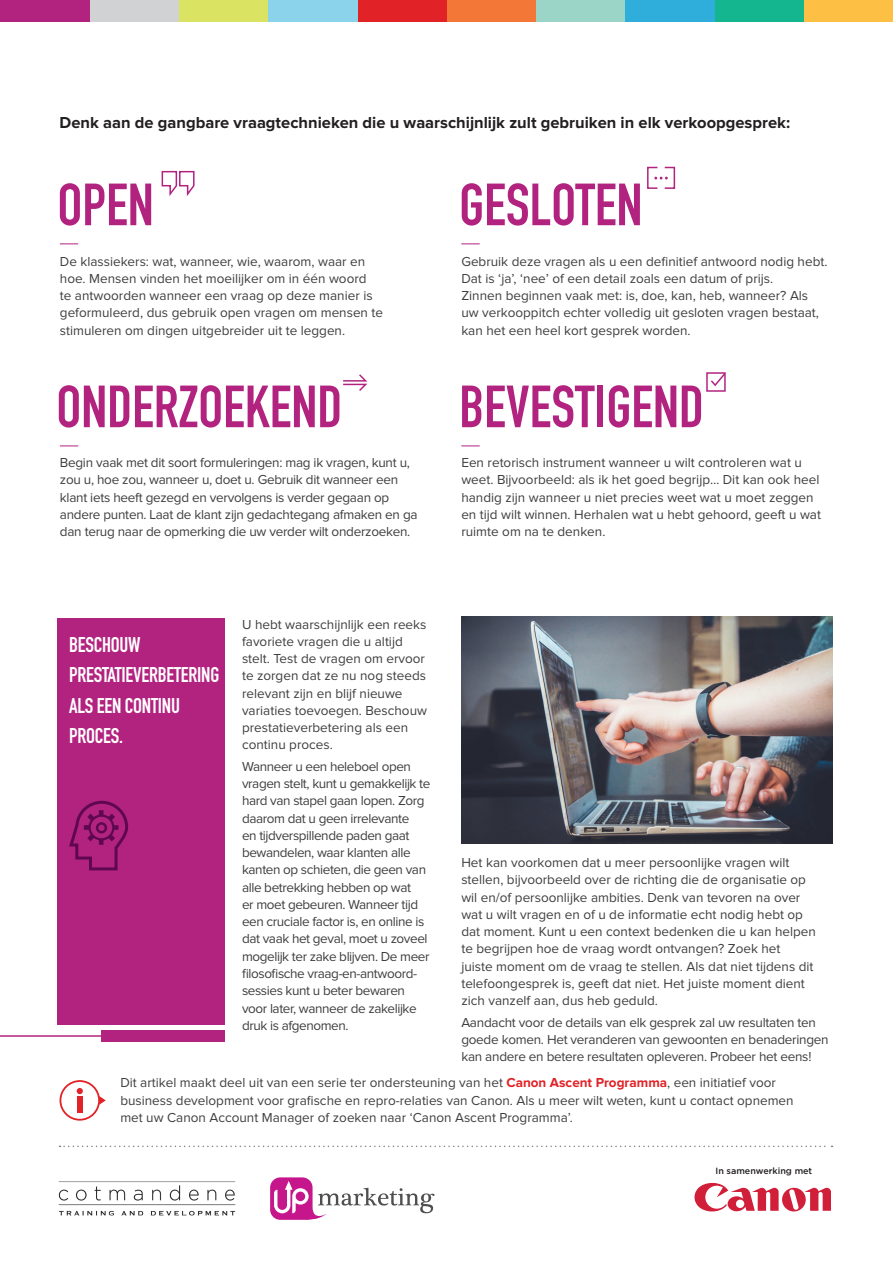
<style>
.page{position:relative;width:893px;height:1263px;background:#fff}
.page>*{position:absolute;margin:0;border:0;box-sizing:border-box;transform-origin:0 0}
.t1{font:700 58.5px "DIN Condensed";color:#b22380}
.t2{font:700 21px/30.3px "DIN Condensed";letter-spacing:-.01em;color:#fff}
.t3{font:700 16.5px "Proxima Nova";color:#231f20}
.t4{font:13.5px/17.2px "Proxima Nova";color:#3e3e3f}
.t5{font:13.5px/17.2px "Proxima Nova";letter-spacing:-.03em;color:#3e3e3f}
.t6{font:13.5px/17.2px "Proxima Nova";letter-spacing:-.02em;color:#3e3e3f}
.t7{font:500 9px "Gotham";color:#231f20}
.s1{font-weight:700;color:#e12227}
</style>
<div class="page">
<div style="left:804px;top:0;width:89px;height:21px;background:#febf45"></div>
<div style="left:714px;top:0;width:90px;height:21px;background:#13b68f"></div>
<div style="left:625px;top:0;width:89px;height:21px;background:#30aedb"></div>
<div style="left:536px;top:0;width:89px;height:21px;background:#9bd5c8"></div>
<div style="left:446px;top:0;width:90px;height:21px;background:#f37736"></div>
<div style="left:357px;top:0;width:89px;height:21px;background:#e12227"></div>
<div style="left:268px;top:0;width:89px;height:21px;background:#8bd3eb"></div>
<div style="left:179px;top:0;width:89px;height:21px;background:#dbe363"></div>
<div style="left:89px;top:0;width:90px;height:21px;background:#d1d2d4"></div>
<div style="left:0;top:0;width:89px;height:21px;background:#b22380"></div>
<svg style="left:161px;top:170px;width:34px;height:26px"></svg>
<div style="left:647px;top:167px;width:11px;height:22px;border:2px solid #b22380"></div>
<div style="left:664px;top:167px;width:11px;height:22px;border:2px solid #b22380"></div>
<svg style="left:654px;top:177px;width:14px;height:2px"></svg>
<svg style="left:343px;top:374px;width:25px;height:17px"></svg>
<div style="left:706px;top:372px;width:20px;height:20px;border:2px solid #b22380"></div>
<svg style="left:709px;top:372px;width:17px;height:15px"></svg>
<svg style="left:60px;top:243px;width:18px;height:1px"></svg>
<svg style="left:60px;top:445px;width:18px;height:1px"></svg>
<svg style="left:461px;top:445px;width:19px;height:1px"></svg>
<svg style="left:461px;top:243px;width:19px;height:1px"></svg>
<div style="left:60px;top:1080px;width:40px;height:41px;border:2px solid #e12227;border-radius:50%"></div>
<div style="left:77px;top:1096px;width:6px;height:17px;background:#e12227"></div>
<svg style="left:77px;top:1088px;width:6px;height:6px"></svg>
<svg style="left:99px;top:1096px;width:7px;height:9px"></svg>
<div style="left:57px;top:618px;width:168px;height:407px;background:#b22380"></div>
<svg style="left:69px;top:800px;width:60px;height:71px"></svg>
<img style="left:461px;top:617px;width:371px;height:227px">
<hr style="left:0;top:1035px;width:101px;height:2px;background:#b22380">
<div style="left:101px;top:1030px;width:124px;height:12px;background:#b22380"></div>
<img style="left:58px;top:1181px;width:178px;height:35px">
<svg style="left:270px;top:1177px;width:164px;height:43px"></svg>
<div style="left:296px;top:1191px;width:9px;height:10px;background:#c5168c;border-radius:50%"></div>
<svg style="left:60px;top:1145px;width:772px;height:2px"></svg>
<svg style="left:694px;top:1183px;width:137px;height:28px"></svg>
<p class="t3" style="left:60px;top:115px;width:732px">Denk aan de gangbare vraagtechnieken die u waarschijnlijk zult gebruiken in elk verkoopgesprek:</p>
<p class="t1" style="left:57px;top:165px;width:98px">OPEN</p>
<p class="t1" style="left:459px;top:165px;width:185px">GESLOTEN</p>
<p class="t4" style="left:60px;top:253px;width:325px">De klassiekers: wat, wanneer, wie, waarom, waar en hoe. Mensen vinden het moeilijker om in één woord<br>te antwoorden wanneer een vraag op deze manier is geformuleerd, dus gebruik open vragen om mensen te stimuleren om dingen uitgebreider uit te leggen.</p>
<p class="t4" style="left:461px;top:253px;width:368px">Gebruik deze vragen als u een definitief antwoord nodig hebt.<br>Dat is ‘ja’, ‘nee’ of een detail zoals een datum of prijs.<br>Zinnen beginnen vaak met: is, doe, kan, heb, wanneer? Als uw verkooppitch echter volledig uit gesloten vragen bestaat, kan het een heel kort gesprek worden.</p>
<p class="t1" style="left:56px;top:367px;width:287px">ONDERZOEKEND</p>
<p class="t1" style="left:459px;top:367px;width:246px">BEVESTIGEND</p>
<p class="t6" style="left:60px;top:454px;width:359px">Begin vaak met dit soort formuleringen: mag ik vragen, kunt u, zou u, hoe zou, wanneer u, doet u. Gebruik dit wanneer een klant iets heeft gezegd en vervolgens is verder gegaan op andere punten. Laat de klant zijn gedachtegang afmaken en ga dan terug naar de opmerking die uw verder wilt onderzoeken.</p>
<p class="t4" style="left:461px;top:454px;width:361px">Een retorisch instrument wanneer u wilt controleren wat u weet. Bijvoorbeeld: als ik het goed begrijp… Dit kan ook heel handig zijn wanneer u niet precies weet wat u moet zeggen en tijd wilt winnen. Herhalen wat u hebt gehoord, geeft u wat ruimte om na te denken.</p>
<p class="t2" style="left:69px;top:629px;width:152px">BESCHOUW<br>PRESTATIEVERBETERING<br>ALS EEN CONTINU<br>PROCES.</p>
<p class="t4" style="left:242px;top:616px;width:186px">U hebt waarschijnlijk een reeks favoriete vragen die u altijd stelt. Test de vragen om ervoor te zorgen dat ze nu nog steeds relevant zijn en blijf nieuwe variaties toevoegen. Beschouw prestatieverbetering als een continu proces.</p>
<p class="t5" style="left:242px;top:758px;width:190px">Wanneer u een heleboel open vragen stelt, kunt u gemakkelijk te hard van stapel gaan lopen. Zorg daarom dat u geen irrelevante<br>en tijdverspillende paden gaat bewandelen, waar klanten alle kanten op schieten, die geen van alle betrekking hebben op wat<br>er moet gebeuren. Wanneer tijd een cruciale factor is, en online is dat vaak het geval, moet u zoveel mogelijk ter zake blijven. De meer filosofische vraag-en-antwoord&shy;sessies kunt u beter bewaren voor later, wanneer de zakelijke druk is afgenomen.</p>
<p class="t4" style="left:461px;top:855px;width:356px">Het kan voorkomen dat u meer persoonlijke vragen wilt stellen, bijvoorbeeld over de richting die de organisatie op wil en/of persoonlijke ambities. Denk van tevoren na over wat u wilt vragen en of u de informatie echt nodig hebt op dat moment. Kunt u een context bedenken die u kan helpen te begrijpen hoe de vraag wordt ontvangen? Zoek het<br>juiste moment om de vraag te stellen. Als dat niet tijdens dit telefoongesprek is, geeft dat niet. Het juiste moment dient zich vanzelf aan, dus heb geduld.</p>
<p class="t6" style="left:461px;top:1014px;width:369px">Aandacht voor de details van elk gesprek zal uw resultaten ten goede komen. Het veranderen van gewoonten en benaderingen kan andere en betere resultaten opleveren. Probeer het eens!</p>
<p class="t4" style="left:120px;top:1075px;width:675px">Dit artikel maakt deel uit van een serie ter ondersteuning van het <span class="s1">Canon Ascent Programma</span>, een initiatief voor business development voor grafische en repro-relaties van Canon. Als u meer wilt weten, kunt u contact opnemen met uw Canon Account Manager of zoeken naar ‘Canon Ascent Programma’.</p>
<p class="t7" style="left:715px;top:1164px;width:98px">In samenwerking met</p>
</div>
